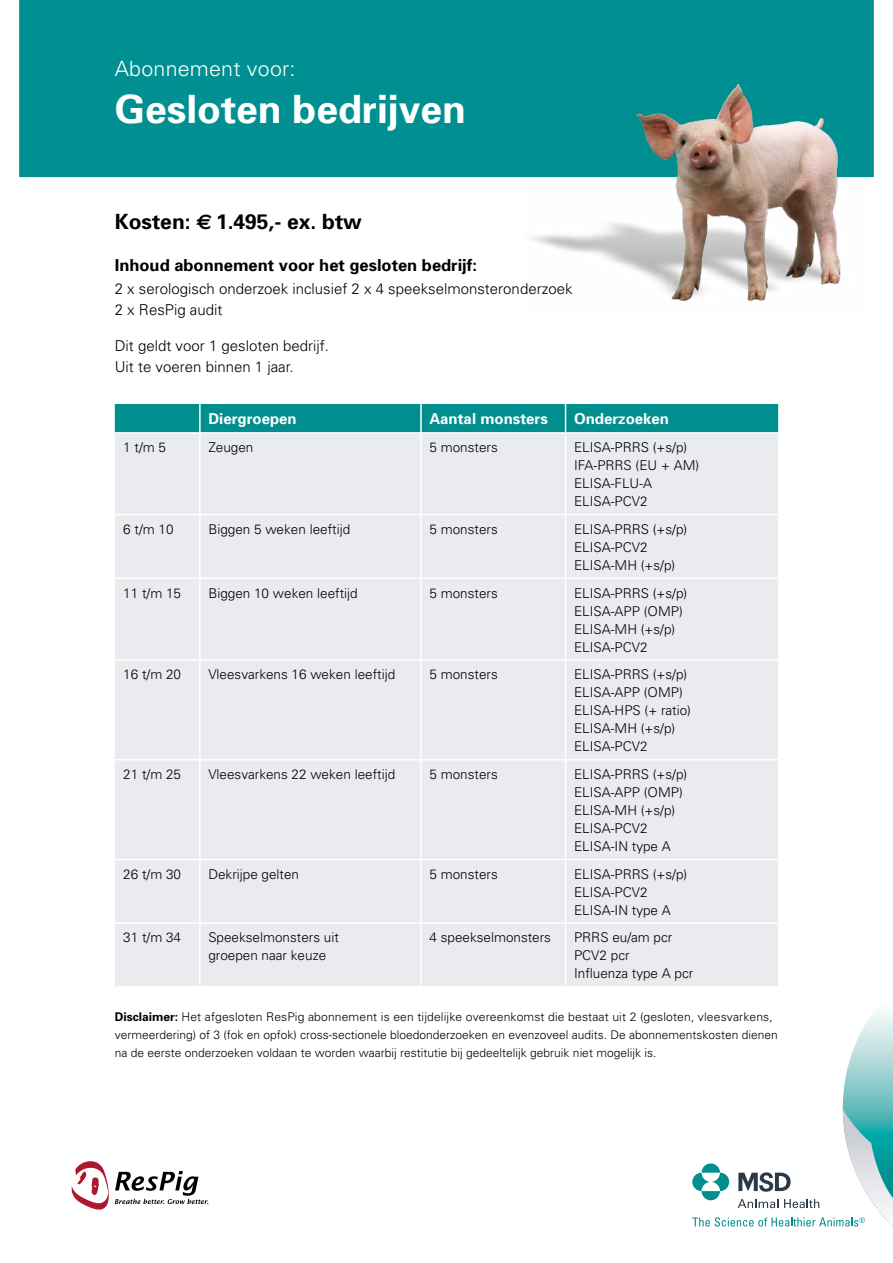
<style>
.page{position:relative;width:893px;height:1263px;background:#fff}
.page>*{position:absolute;margin:0;border:0;box-sizing:border-box;transform-origin:0 0}
.t1{font:700 39px "Univers";color:#fff}
.t2{font:700 21px "Univers";color:#000}
.t3{font:300 21px "Univers";letter-spacing:.01em;color:#fff}
.t4{font:700 16.5px "Univers";color:#000}
.t5{font:300 15px/21px "Univers";color:#000}
.t6{font:700 15px "Univers";color:#fff}
.t7{font:300 13.5px/18px "Univers";color:#000}
.t8{font:300 12px/18px "Univers";color:#000}
.s1{font-family:"Euro Sans"}
.s2{font-weight:700}
</style>
<div class="page">
<div style="left:19px;top:0;width:855px;height:178px;background:#009091"></div>
<svg style="left:692px;top:1012px;width:201px;height:215px"></svg>
<div style="left:115px;top:434px;width:663px;height:552px;background:#eaebee"></div>
<div style="left:115px;top:404px;width:663px;height:28px;background:#008e8e"></div>
<hr style="left:199px;top:434px;width:2px;height:80px;background:#fff">
<hr style="left:420px;top:434px;width:2px;height:80px;background:#fff">
<hr style="left:565px;top:434px;width:1px;height:80px;background:#fff">
<hr style="left:115px;top:514px;width:85px;height:1px;background:#fff">
<hr style="left:200px;top:514px;width:221px;height:1px;background:#fff">
<hr style="left:199px;top:515px;width:2px;height:63px;background:#fff">
<hr style="left:421px;top:514px;width:145px;height:1px;background:#fff">
<hr style="left:420px;top:515px;width:2px;height:63px;background:#fff">
<hr style="left:566px;top:514px;width:212px;height:1px;background:#fff">
<hr style="left:565px;top:515px;width:1px;height:63px;background:#fff">
<hr style="left:115px;top:578px;width:85px;height:1px;background:#fff">
<hr style="left:200px;top:578px;width:221px;height:1px;background:#fff">
<hr style="left:199px;top:579px;width:2px;height:80px;background:#fff">
<hr style="left:421px;top:578px;width:145px;height:1px;background:#fff">
<hr style="left:420px;top:579px;width:2px;height:80px;background:#fff">
<hr style="left:566px;top:578px;width:212px;height:1px;background:#fff">
<hr style="left:565px;top:579px;width:1px;height:80px;background:#fff">
<hr style="left:115px;top:659px;width:85px;height:2px;background:#fff">
<hr style="left:200px;top:659px;width:221px;height:2px;background:#fff">
<hr style="left:199px;top:661px;width:2px;height:98px;background:#fff">
<hr style="left:421px;top:659px;width:145px;height:2px;background:#fff">
<hr style="left:420px;top:661px;width:2px;height:98px;background:#fff">
<hr style="left:566px;top:659px;width:212px;height:2px;background:#fff">
<hr style="left:565px;top:661px;width:1px;height:98px;background:#fff">
<hr style="left:115px;top:759px;width:85px;height:1px;background:#fff">
<hr style="left:200px;top:759px;width:221px;height:1px;background:#fff">
<hr style="left:199px;top:760px;width:2px;height:99px;background:#fff">
<hr style="left:421px;top:759px;width:145px;height:1px;background:#fff">
<hr style="left:420px;top:760px;width:2px;height:99px;background:#fff">
<hr style="left:566px;top:759px;width:212px;height:1px;background:#fff">
<hr style="left:565px;top:760px;width:1px;height:99px;background:#fff">
<hr style="left:115px;top:859px;width:85px;height:1px;background:#fff">
<hr style="left:200px;top:859px;width:221px;height:1px;background:#fff">
<hr style="left:199px;top:860px;width:2px;height:62px;background:#fff">
<hr style="left:421px;top:859px;width:145px;height:1px;background:#fff">
<hr style="left:420px;top:860px;width:2px;height:62px;background:#fff">
<hr style="left:566px;top:859px;width:212px;height:1px;background:#fff">
<hr style="left:565px;top:860px;width:1px;height:62px;background:#fff">
<hr style="left:115px;top:922px;width:85px;height:2px;background:#fff">
<hr style="left:200px;top:922px;width:221px;height:2px;background:#fff">
<hr style="left:199px;top:924px;width:2px;height:62px;background:#fff">
<hr style="left:421px;top:922px;width:145px;height:2px;background:#fff">
<hr style="left:420px;top:924px;width:2px;height:62px;background:#fff">
<hr style="left:566px;top:922px;width:212px;height:2px;background:#fff">
<hr style="left:565px;top:924px;width:1px;height:62px;background:#fff">
<img style="left:525px;top:75px;width:338px;height:226px">
<svg style="left:72px;top:1161px;width:37px;height:49px"></svg>
<svg style="left:115px;top:1171px;width:93px;height:33px"></svg>
<h2 class="t3" style="left:115px;top:56px;width:182px">Abonnement voor:</h2>
<h1 class="t1" style="left:115px;top:86px;width:353px">Gesloten bedrijven</h1>
<h2 class="t2" style="left:115px;top:209px;width:249px">Kosten: <span class="s1">e</span> 1.495,- ex. btw</h2>
<p class="t4" style="left:115px;top:255px;width:364px">Inhoud abonnement voor het gesloten bedrijf:</p>
<p class="t5" style="left:115px;top:279px;width:459px">2 x serologisch onderzoek inclusief 2 x 4 speekselmonsteronderzoek<br>2 x ResPig audit</p>
<p class="t5" style="left:115px;top:335px;width:216px">Dit geldt voor 1 gesloten bedrijf.<br>Uit te voeren binnen 1 jaar.</p>
<p class="t6" style="left:208px;top:410px;width:90px">Diergroepen</p>
<p class="t6" style="left:429px;top:410px;width:120px">Aantal monsters</p>
<p class="t6" style="left:574px;top:410px;width:97px">Onderzoeken</p>
<p class="t7" style="left:123px;top:438px;width:44px">1 t/m 5</p>
<p class="t7" style="left:208px;top:438px;width:47px">Zeugen</p>
<p class="t7" style="left:429px;top:438px;width:70px">5 monsters</p>
<p class="t7" style="left:574px;top:438px;width:127px">ELISA-PRRS (+s/p)<br>IFA-PRRS (EU + AM)<br>ELISA-FLU-A<br>ELISA-PCV2</p>
<p class="t7" style="left:123px;top:520px;width:52px">6 t/m 10</p>
<p class="t7" style="left:208px;top:520px;width:143px">Biggen 5 weken leeftijd</p>
<p class="t7" style="left:429px;top:520px;width:70px">5 monsters</p>
<p class="t7" style="left:574px;top:520px;width:115px">ELISA-PRRS (+s/p)<br>ELISA-PCV2<br>ELISA-MH (+s/p)</p>
<p class="t7" style="left:123px;top:584px;width:59px">11 t/m 15</p>
<p class="t7" style="left:208px;top:584px;width:151px">Biggen 10 weken leeftijd</p>
<p class="t7" style="left:429px;top:584px;width:70px">5 monsters</p>
<p class="t7" style="left:574px;top:584px;width:115px">ELISA-PRRS (+s/p)<br>ELISA-APP (OMP)<br>ELISA-MH (+s/p)<br>ELISA-PCV2</p>
<p class="t7" style="left:123px;top:665px;width:59px">16 t/m 20</p>
<p class="t7" style="left:208px;top:665px;width:188px">Vleesvarkens 16 weken leeftijd</p>
<p class="t7" style="left:429px;top:665px;width:70px">5 monsters</p>
<p class="t7" style="left:574px;top:665px;width:118px">ELISA-PRRS (+s/p)<br>ELISA-APP (OMP)<br>ELISA-HPS (+ ratio)<br>ELISA-MH (+s/p)<br>ELISA-PCV2</p>
<p class="t7" style="left:123px;top:765px;width:59px">21 t/m 25</p>
<p class="t7" style="left:208px;top:765px;width:188px">Vleesvarkens 22 weken leeftijd</p>
<p class="t7" style="left:429px;top:765px;width:70px">5 monsters</p>
<p class="t7" style="left:574px;top:765px;width:115px">ELISA-PRRS (+s/p)<br>ELISA-APP (OMP)<br>ELISA-MH (+s/p)<br>ELISA-PCV2<br>ELISA-IN type A</p>
<p class="t7" style="left:123px;top:865px;width:59px">26 t/m 30</p>
<p class="t7" style="left:208px;top:865px;width:92px">Dekrijpe gelten</p>
<p class="t7" style="left:429px;top:865px;width:70px">5 monsters</p>
<p class="t7" style="left:574px;top:865px;width:115px">ELISA-PRRS (+s/p)<br>ELISA-PCV2<br>ELISA-IN type A</p>
<p class="t7" style="left:123px;top:928px;width:59px">31 t/m 34</p>
<p class="t7" style="left:208px;top:928px;width:132px">Speekselmonsters uit groepen naar keuze</p>
<p class="t7" style="left:429px;top:928px;width:123px">4 speekselmonsters</p>
<p class="t7" style="left:574px;top:928px;width:121px">PRRS eu/am pcr<br>PCV2 pcr<br>Influenza type A pcr</p>
<p class="t8" style="left:115px;top:1007px;width:664px"><span class="s2">Disclaimer:</span> Het afgesloten ResPig abonnement is een tijdelijke overeenkomst die bestaat uit 2 (gesloten, vleesvarkens, vermeerdering) of 3 (fok en opfok) cross-sectionele bloedonderzoeken en evenzoveel audits. De abonnementskosten dienen na de eerste onderzoeken voldaan te worden waarbij restitutie bij gedeeltelijk gebruik niet mogelijk is.</p>
</div>
